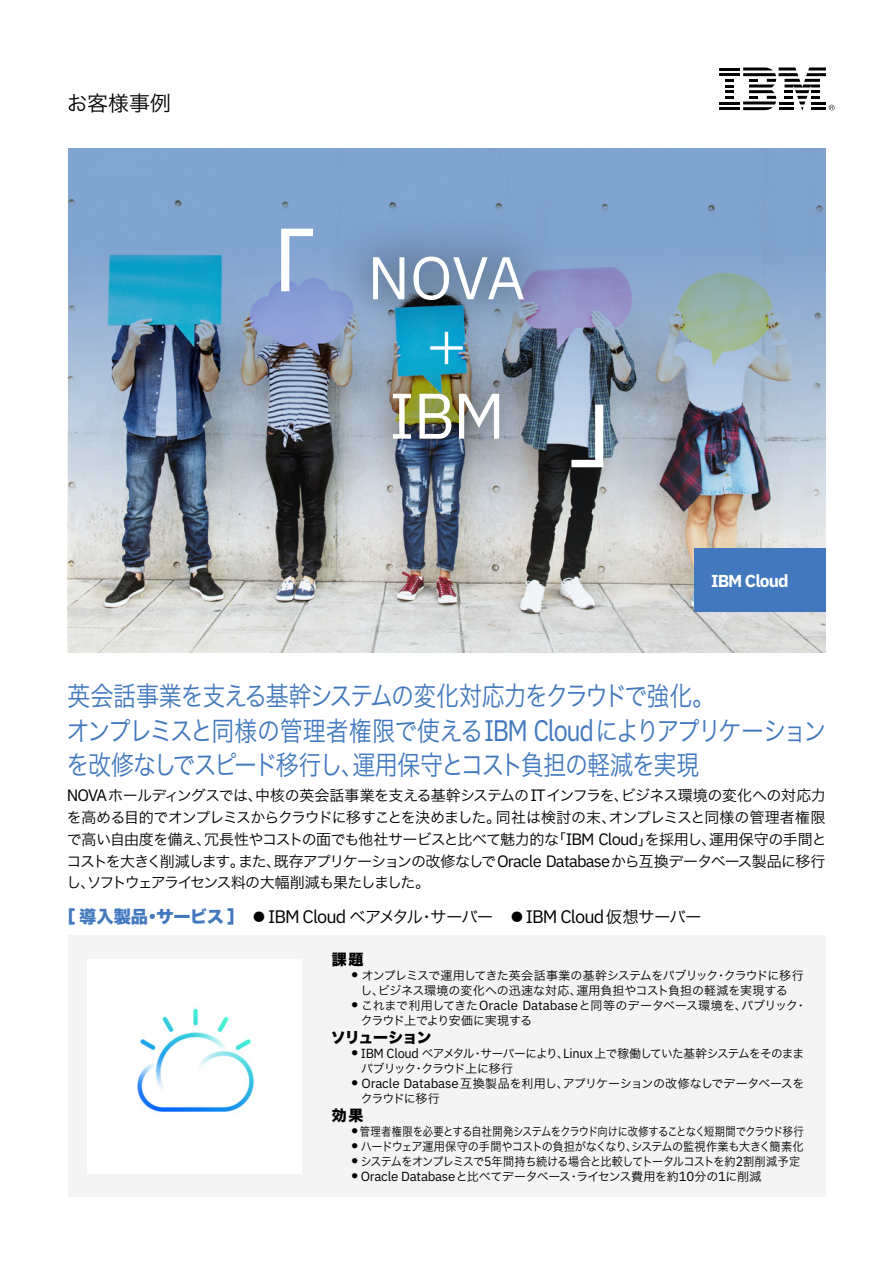
<style>
.page{position:relative;width:893px;height:1263px;background:#fff}
.page>*{position:absolute;margin:0;border:0;box-sizing:border-box;transform-origin:0 0}
.t1{font:64.35px "IBM Plex Sans";color:#fff}
.社名p1_1L{font:60.3px "IBM Plex Sans";color:#fff}
.大見出し{font:27px/34.5px "Hira Kaku Pro N W3";letter-spacing:-.06em;color:#4178be;scale:.85 1}
.t2{font:21px "Hira Kaku Pro N W3";color:#000}
.Solution_p1{font:700 17.4px "IBM Plex Sans";letter-spacing:-.05em;color:#fff}
._16Q_GB{font:16.5px "Hira Kaku Pro N W3";letter-spacing:-.065em;color:#000}
.リードp1_6L{font:15px/21.8px "Hira Kaku Pro N W3";letter-spacing:-.07em;color:#000;text-align:justify}
.導入見出し{font:15px "Hira Kaku Std N W8";letter-spacing:-.035em;color:#000}
.導入本文{font:12px/15px "Hira Kaku Pro N W3";letter-spacing:-.04em;color:#000}
.導入本文-2{font:12px/15px "Hira Kaku Pro N W3";letter-spacing:-.015em;color:#000}
.導入本文-3{font:12px/15px "Hira Kaku Pro N W3";letter-spacing:-.06em;color:#000}
.導入本文-4{font:12px "Hira Kaku Pro N W3";letter-spacing:-.04em;color:#000;scale:.86 1}
.導入本文-5{font:12px "Hira Kaku Pro N W3";letter-spacing:-.04em;color:#000;scale:.93 1}
.導入本文-6{font:12px "Hira Kaku Pro N W3";letter-spacing:-.06em;color:#000;scale:.93 1}
.s1{font-family:"IBM Plex Sans";font-size:29.7px}
.s2{font-family:"IBM Plex Sans";font-size:16.5px}
.s3{font-family:"Hira Kaku Std N W8";font-size:17.25px;color:#4178be}
.s4{font-family:"IBM Plex Sans";font-size:18.15px}
.s5{font-family:"IBM Plex Sans";font-size:13.2px}
</style>
<div class="page">
<img style="left:68px;top:149px;width:757px;height:504px">
<hr style="left:719px;top:68px;width:21px;height:2px;background:#000">
<hr style="left:719px;top:73px;width:21px;height:3px;background:#000">
<hr style="left:719px;top:101px;width:21px;height:3px;background:#000">
<svg style="left:725px;top:79px;width:9px;height:20px"></svg>
<hr style="left:719px;top:107px;width:21px;height:3px;background:#000">
<svg style="left:743px;top:67px;width:91px;height:43px"></svg>
<div style="left:68px;top:935px;width:757px;height:262px;background:#f4f4f4"></div>
<div style="left:326px;top:211px;width:241px;height:274px;background:#000;opacity:.5"></div>
<svg style="left:281px;top:229px;width:32px;height:62px"></svg>
<svg style="left:571px;top:405px;width:32px;height:62px"></svg>
<svg style="left:430px;top:332px;width:33px;height:32px"></svg>
<div style="left:694px;top:549px;width:131px;height:63px;background:#4178be"></div>
<div style="left:87px;top:959px;width:215px;height:215px;background:#fff"></div>
<img style="left:137px;top:1008px;width:117px;height:104px">
<p class="t2" style="left:67px;top:85px;width:106px">お客様事例</p>
<p class="社名p1_1L" style="left:367px;top:232px;width:159px">NOVA</p>
<p class="t1" style="left:389px;top:367px;width:118px">IBM</p>
<p class="Solution_p1" style="left:711px;top:566px;width:79px">IBM Cloud</p>
<p class="大見出し" style="left:67px;top:677px;width:896px">英会話事業を支える基幹システムの変化対応力をクラウドで強化。<br>オンプレミスと同様の管理者権限で使える<span class="s1">IBM Cloud</span>によりアプリケーションを改修なしでスピード移行し、運用保守とコスト負担の軽減を実現</p>
<p class="リードp1_6L" style="left:66px;top:784px;width:762px"><span class="s2">NOVA</span>ホールディングスでは、中核の英会話事業を支える基幹システムの<span class="s2">IT</span>インフラを、ビジネス環境の変化への対応力を高める目的でオンプレミスからクラウドに移すことを決めました。同社は検討の末、オンプレミスと同様の管理者権限で高い自由度を備え、冗長性やコストの面でも他社サービスと比べて魅力的な「<span class="s2">IBM Cloud</span>」を採用し、運用保守の手間とコストを大きく削減します。また、既存アプリケーションの改修なしで<span class="s2">Oracle Database</span>から互換データベース製品に移行し、ソフトウェアライセンス料の大幅削減も果たしました。</p>
<p class="_16Q_GB" style="left:58px;top:902px;width:645px"><span class="s3">［導入製品・サービス］</span> ●<span class="s4">IBM Cloud</span> ベアメタル・サーバー　●<span class="s4">IBM Cloud</span>仮想サーバー</p>
<p class="導入見出し" style="left:332px;top:951px;width:33px">課題</p>
<p class="導入本文-2" style="left:361px;top:967px;width:445px;text-indent:-9px"><sup>●</sup> オンプレミスで運用してきた英会話事業の基幹システムをパブリック・クラウドに移行し、ビジネス環境の変化への迅速な対応、運用負担やコスト負担の軽減を実現する</p>
<p class="導入本文" style="left:361px;top:997px;width:447px;text-indent:-9px"><sup>●</sup> これまで利用してきた<span class="s5">Oracle Database</span>と同等のデータベース環境を、パブリック・クラウド上でより安価に実現する</p>
<p class="導入見出し" style="left:331px;top:1029px;width:102px">ソリューション</p>
<p class="導入本文-3" style="left:361px;top:1045px;width:445px;text-indent:-9px"><sup>●</sup> <span class="s5">IBM Cloud</span> ベアメタル・サーバーにより、<span class="s5">Linux</span> 上で稼働していた基幹システムをそのままパブリック・クラウド上に移行</p>
<p class="導入本文" style="left:361px;top:1075px;width:445px;text-indent:-9px"><sup>●</sup> <span class="s5">Oracle Database</span>互換製品を利用し、アプリケーションの改修なしでデータベースをクラウドに移行</p>
<p class="導入見出し" style="left:332px;top:1107px;width:33px">効果</p>
<p class="導入本文-4" style="left:352px;top:1121px;width:527px"><sup>●</sup> 管理者権限を必要とする自社開発システムをクラウド向けに改修することなく短期間でクラウド移行</p>
<p class="導入本文-5" style="left:352px;top:1136px;width:487px"><sup>●</sup> ハードウェア運用保守の手間やコストの負担がなくなり、システムの監視作業も大きく簡素化</p>
<p class="導入本文-6" style="left:352px;top:1151px;width:484px"><sup>●</sup> システムをオンプレミスで<span class="s5">5</span>年間持ち続ける場合と比較してトータルコストを約<span class="s5">2</span>割削減予定</p>
<p class="導入本文" style="left:352px;top:1168px;width:411px"><sup>●</sup> <span class="s5">Oracle Database</span>と比べてデータベース・ライセンス費用を約<span class="s5">10</span>分の<span class="s5">1</span>に削減</p>
</div>
